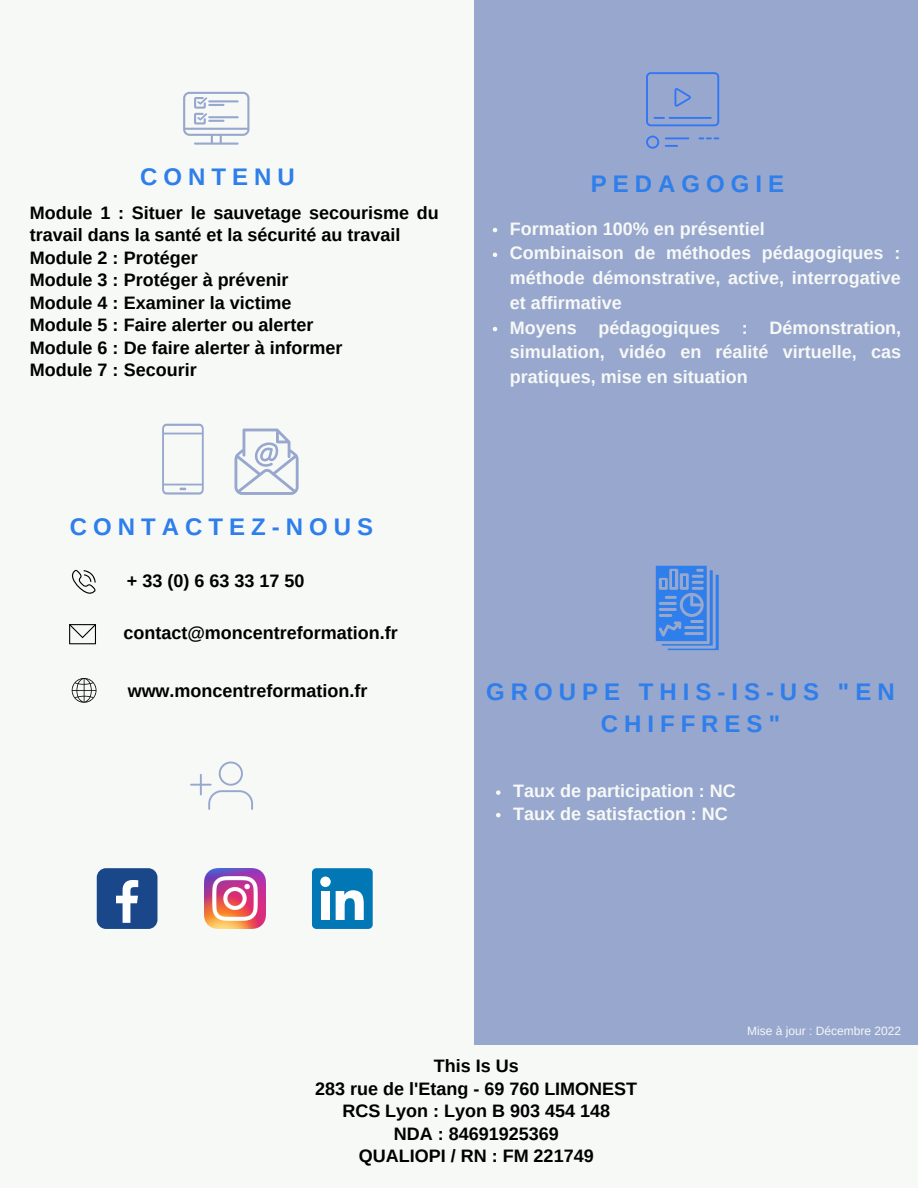
<style>
.page{position:relative;width:918px;height:1188px;background:#f7f9f7}
.page>*{position:absolute;margin:0;border:0;box-sizing:border-box;transform-origin:0 0}
.t1{font:700 24px/32.7px "Arimo";letter-spacing:.25em;color:#2e7eeb;text-align:center}
.t2{font:700 18px/22.5px "Arimo";color:#000}
.t3{font:700 18px/24.8px "Arimo";color:#f7f9f7;text-align:justify}
.t4{font:12px "Arimo";color:#f7f9f7}
</style>
<div class="page">
<div style="left:474px;top:0;width:444px;height:1045px;background:#97a7cd"></div>
<svg style="left:72px;top:678px;width:24px;height:25px"></svg>
<svg style="left:72px;top:569px;width:24px;height:25px"></svg>
<svg style="left:69px;top:624px;width:27px;height:20px"></svg>
<svg style="left:646px;top:72px;width:73px;height:77px"></svg>
<svg style="left:656px;top:566px;width:63px;height:84px"></svg>
<svg style="left:162px;top:424px;width:42px;height:71px"></svg>
<svg style="left:235px;top:429px;width:64px;height:66px"></svg>
<svg style="left:190px;top:762px;width:63px;height:48px"></svg>
<div style="left:97px;top:868px;width:61px;height:61px;background:#1a4789;border-radius:9px"></div>
<svg style="left:116px;top:880px;width:22px;height:43px"></svg>
<img style="left:204px;top:868px;width:61px;height:61px">
<div style="left:312px;top:868px;width:61px;height:61px;background:#0177b5;border-radius:4px"></div>
<svg style="left:320px;top:877px;width:44px;height:43px"></svg>
<svg style="left:183px;top:92px;width:66px;height:53px"></svg>
<svg style="left:493px;top:228px;width:4px;height:4px"></svg>
<svg style="left:493px;top:253px;width:4px;height:4px"></svg>
<svg style="left:493px;top:327px;width:4px;height:4px"></svg>
<svg style="left:496px;top:790px;width:5px;height:5px"></svg>
<svg style="left:496px;top:813px;width:5px;height:4px"></svg>
<p class="t1" style="left:140px;top:160px;width:156px">CONTENU</p>
<p class="t2" style="left:30px;top:201px;width:411px">Module 1 : Situer le sauvetage secourisme du travail dans la santé et la sécurité au travail</p>
<p class="t2" style="left:30px;top:246px;width:169px">Module 2 : Protéger</p>
<p class="t2" style="left:30px;top:269px;width:260px">Module 3 : Protéger à prévenir</p>
<p class="t2" style="left:30px;top:291px;width:263px">Module 4 : Examiner la victime</p>
<p class="t2" style="left:30px;top:314px;width:285px">Module 5 : Faire alerter ou alerter</p>
<p class="t2" style="left:30px;top:336px;width:314px">Module 6 : De faire alerter à informer</p>
<p class="t2" style="left:30px;top:359px;width:168px">Module 7 : Secourir</p>
<p class="t1" style="left:591px;top:167px;width:195px">PEDAGOGIE</p>
<p class="t3" style="left:510px;top:216px;width:256px">Formation 100% en présentiel</p>
<p class="t3" style="left:510px;top:241px;width:392px">Combinaison de méthodes pédagogiques : méthode démonstrative, active, interrogative et affirmative</p>
<p class="t3" style="left:510px;top:315px;width:393px">Moyens pédagogiques : Démonstration, simulation, vidéo en réalité virtuelle, cas pratiques, mise en situation</p>
<p class="t1" style="left:70px;top:510px;width:305px">CONTACTEZ-NOUS</p>
<p class="t2" style="left:127px;top:570px;width:179px">+ 33 (0) 6 63 33 17 50</p>
<p class="t2" style="left:123px;top:622px;width:276px">contact@moncentreformation.fr</p>
<p class="t2" style="left:128px;top:680px;width:241px">www.moncentreformation.fr</p>
<p class="t1" style="left:486px;top:675px;width:410px">GROUPE THIS-IS-US "EN<br>CHIFFRES"</p>
<p class="t3" style="left:513px;top:779px;width:224px">Taux de participation : NC</p>
<p class="t3" style="left:513px;top:801px;width:216px">Taux de satisfaction : NC</p>
<p class="t4" style="left:747px;top:1024px;width:155px">Mise à jour : Décembre 2022</p>
<p class="t2" style="left:434px;top:1055px;width:86px">This Is Us</p>
<p class="t2" style="left:315px;top:1077px;width:324px">283 rue de l'Etang - 69 760 LIMONEST</p>
<p class="t2" style="left:342px;top:1100px;width:269px">RCS Lyon : Lyon B 903 454 148</p>
<p class="t2" style="left:394px;top:1122px;width:167px">NDA : 84691925369</p>
<p class="t2" style="left:359px;top:1145px;width:236px">QUALIOPI / RN : FM 221749</p>
</div>
